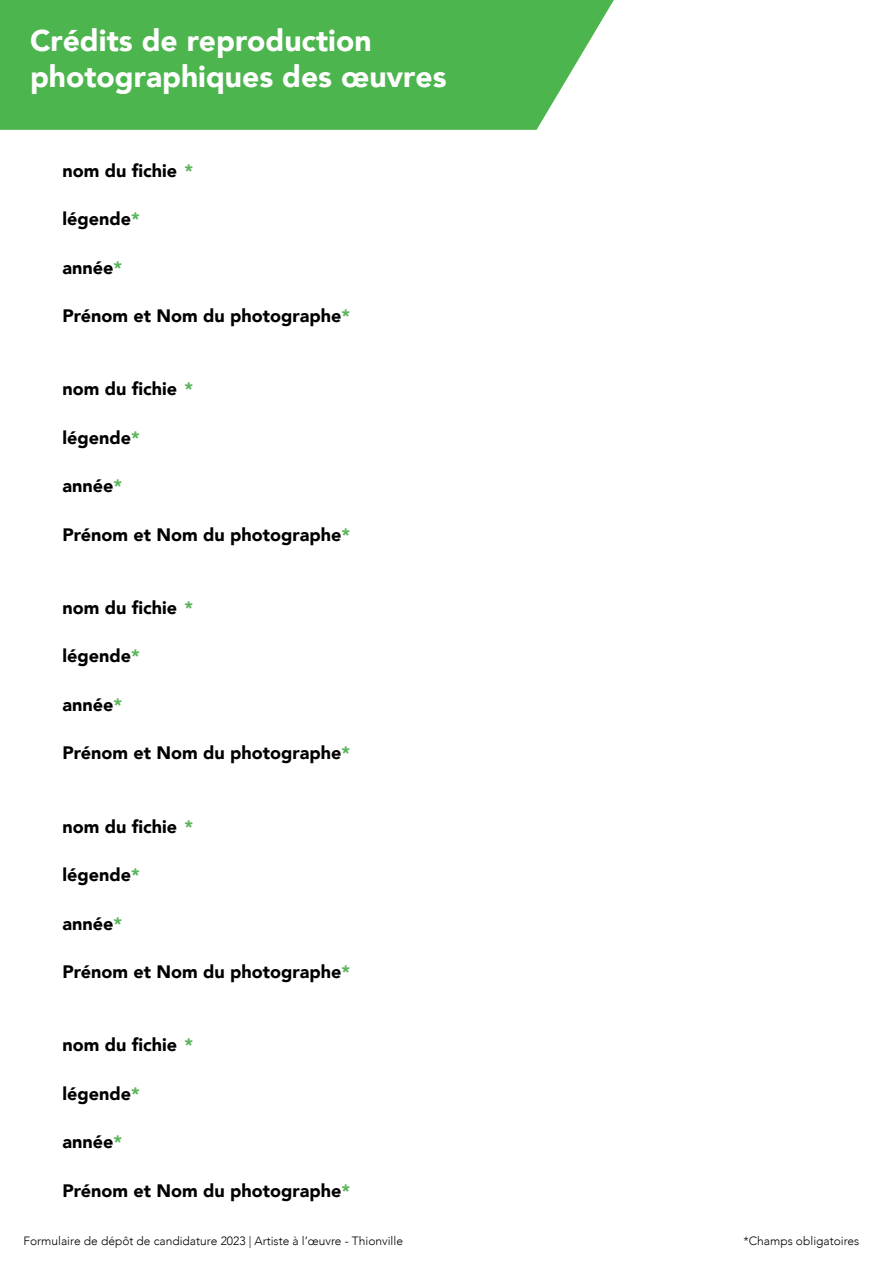
<style>
.page{position:relative;width:893px;height:1263px;background:#fff}
.page>*{position:absolute;margin:0;border:0;box-sizing:border-box;transform-origin:0 0}
.t1{font:900 30px/36px "Avenir";color:#fff}
.t2{font:900 18px "Avenir";color:#000}
.t3{font:300 12px "Avenir";color:#000}
.s1{color:#5bb55d}
</style>
<div class="page">
<svg style="left:0;top:0;width:614px;height:130px;background:#58b958"></svg>
<h1 class="t1" style="left:30px;top:22px;width:418px">Crédits de reproduction photographiques des œuvres</h1>
<p class="t2" style="left:62px;top:155px;width:132px">nom du fichie <span class="s1">*</span></p>
<p class="t2" style="left:62px;top:204px;width:79px">légende<span class="s1">*</span></p>
<p class="t2" style="left:62px;top:252px;width:61px">année<span class="s1">*</span></p>
<p class="t2" style="left:62px;top:301px;width:289px">Prénom et Nom du photographe<span class="s1">*</span></p>
<p class="t2" style="left:62px;top:374px;width:132px">nom du fichie <span class="s1">*</span></p>
<p class="t2" style="left:62px;top:422px;width:79px">légende<span class="s1">*</span></p>
<p class="t2" style="left:62px;top:471px;width:61px">année<span class="s1">*</span></p>
<p class="t2" style="left:62px;top:519px;width:289px">Prénom et Nom du photographe<span class="s1">*</span></p>
<p class="t2" style="left:62px;top:592px;width:132px">nom du fichie <span class="s1">*</span></p>
<p class="t2" style="left:62px;top:641px;width:79px">légende<span class="s1">*</span></p>
<p class="t2" style="left:62px;top:689px;width:61px">année<span class="s1">*</span></p>
<p class="t2" style="left:62px;top:738px;width:289px">Prénom et Nom du photographe<span class="s1">*</span></p>
<p class="t2" style="left:62px;top:811px;width:132px">nom du fichie <span class="s1">*</span></p>
<p class="t2" style="left:62px;top:859px;width:79px">légende<span class="s1">*</span></p>
<p class="t2" style="left:62px;top:908px;width:61px">année<span class="s1">*</span></p>
<p class="t2" style="left:62px;top:956px;width:289px">Prénom et Nom du photographe<span class="s1">*</span></p>
<p class="t2" style="left:62px;top:1029px;width:132px">nom du fichie <span class="s1">*</span></p>
<p class="t2" style="left:62px;top:1078px;width:79px">légende<span class="s1">*</span></p>
<p class="t2" style="left:62px;top:1126px;width:61px">année<span class="s1">*</span></p>
<p class="t2" style="left:62px;top:1175px;width:289px">Prénom et Nom du photographe<span class="s1">*</span></p>
<p class="t3" style="left:23px;top:1234px;width:381px">Formulaire de dépôt de candidature 2023 | Artiste à l’œuvre - Thionville</p>
<p class="t3" style="left:743px;top:1234px;width:117px">*Champs obligatoires</p>
</div>
